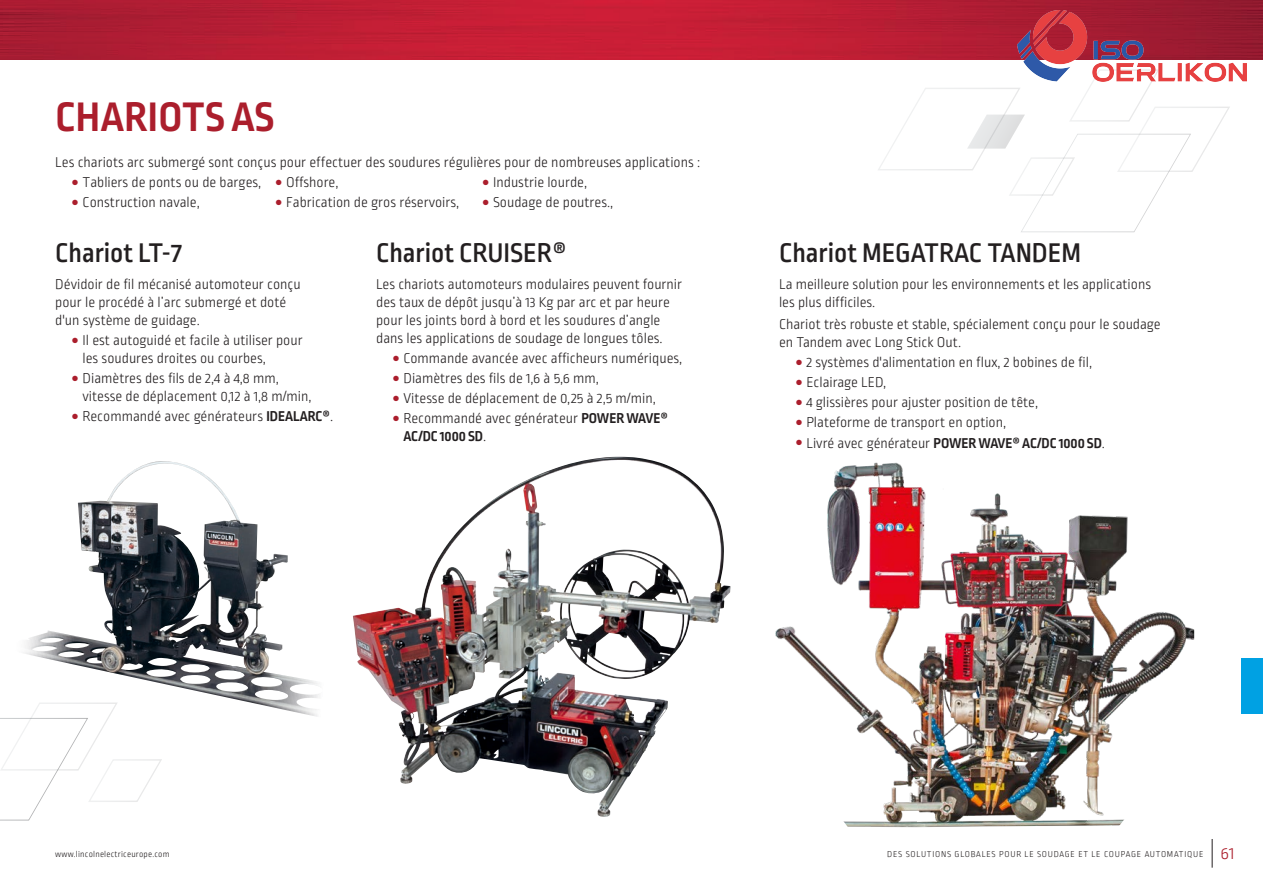
<style>
.page{position:relative;width:1263px;height:893px;background:#fff}
.page>*{position:absolute;margin:0;border:0;box-sizing:border-box;transform-origin:0 0}
.t1{font:700 43.5px "Ropa Sans Pro";letter-spacing:.01em;color:#ab1e2c}
.t2{font:500 28.5px "Ropa Sans Pro";color:#231f20}
.t3{font:300 15px/18px "Ropa Sans Pro";color:#231f20}
.t4{font:700 15px "Ropa Sans Pro";color:#231f20}
.t5{font:300 9px "Ropa Sans Pro";letter-spacing:.08em;color:#231f20}
.t6{font:300 9px "Ropa Sans Pro";letter-spacing:.025em;color:#231f20}
.s1{color:#ab1e2c}
.s2{font-weight:700}
.s3{font-weight:300}
.s4{font-size:18px;color:#ab1e2c}
</style>
<div class="page">
<svg style="left:878px;top:82px;width:352px;height:151px"></svg>
<svg style="left:0;top:718px;width:162px;height:103px"></svg>
<img style="left:0;top:0;width:1263px;height:60px">
<div style="left:1242px;top:658px;width:21px;height:56px;background:#00a1e3"></div>
<img style="left:13px;top:461px;width:306px;height:258px">
<img style="left:353px;top:457px;width:267px;height:360px">
<img style="left:775px;top:462px;width:419px;height:366px">
<svg style="left:1212px;top:839px;width:1px;height:29px"></svg>
<img style="left:1017px;top:10px;width:229px;height:72px">
<h1 class="t1" style="left:55px;top:92px;width:220px">CHARIOTS AS</h1>
<p class="t3" style="left:55px;top:154px;width:646px">Les chariots arc submergé sont conçus pour effectuer des soudures régulières pour de nombreuses applications :</p>
<p class="t3" style="left:72px;top:174px;width:268px"><span class="s1">●</span> Tabliers de ponts ou de barges, <span class="s1">●</span> Offshore,</p>
<p class="t3" style="left:483px;top:174px;width:106px"><span class="s1">●</span> Industrie lourde,</p>
<p class="t3" style="left:72px;top:195px;width:129px"><span class="s1">●</span> Construction navale,</p>
<p class="t3" style="left:276px;top:195px;width:185px"><span class="s1">●</span> Fabrication de gros réservoirs,</p>
<p class="t3" style="left:483px;top:195px;width:132px"><span class="s1">●</span> Soudage de poutres.,</p>
<h2 class="t2" style="left:55px;top:237px;width:128px">Chariot LT-7</h2>
<p class="t3" style="left:55px;top:276px;width:247px">Dévidoir de fil mécanisé automoteur conçu pour le procédé à l’arc submergé et doté d'un système de guidage.</p>
<p class="t3" style="left:83px;top:332px;width:222px;text-indent:-10px"><span class="s1">●</span> Il est autoguidé et facile à utiliser pour les soudures droites ou courbes,</p>
<p class="t3" style="left:83px;top:370px;width:231px;text-indent:-10px"><span class="s1">●</span> Diamètres des fils de 2,4 à 4,8 mm, vitesse de déplacement 0,12 à 1,8 m/min,</p>
<p class="t3" style="left:72px;top:408px;width:261px"><span class="s1">●</span> Recommandé avec générateurs <span class="s2">IDEALARC®</span>.</p>
<h2 class="t2" style="left:376px;top:237px;width:192px">Chariot CRUISER®</h2>
<p class="t3" style="left:376px;top:276px;width:308px">Les chariots automoteurs modulaires peuvent fournir des taux de dépôt jusqu’à 13 Kg par arc et par heure pour les joints bord à bord et les soudures d’angle dans les applications de soudage de longues tôles.</p>
<p class="t3" style="left:393px;top:350px;width:291px"><span class="s1">●</span> Commande avancée avec afficheurs numériques,</p>
<p class="t3" style="left:393px;top:370px;width:207px"><span class="s1">●</span> Diamètres des fils de 1,6 à 5,6 mm,</p>
<p class="t3" style="left:393px;top:390px;width:264px"><span class="s1">●</span> Vitesse de déplacement de 0,25 à 2,5 m/min,</p>
<p class="t3" style="left:403px;top:410px;width:266px;text-indent:-10px"><span class="s1">●</span> Recommandé avec générateur <span class="s2">POWER WAVE®<br>AC/DC 1000 SD</span>.</p>
<h2 class="t2" style="left:779px;top:237px;width:304px">Chariot MEGATRAC TANDEM</h2>
<p class="t3" style="left:779px;top:276px;width:374px">La meilleure solution pour les environnements et les applications les plus difficiles.</p>
<p class="t3" style="left:779px;top:316px;width:383px">Chariot très robuste et stable, spécialement conçu pour le soudage en Tandem avec Long Stick Out.</p>
<p class="t3" style="left:796px;top:354px;width:298px"><span class="s1">●</span> 2 systèmes d'alimentation en flux, 2 bobines de fil,</p>
<p class="t3" style="left:796px;top:374px;width:92px"><span class="s1">●</span> Eclairage LED,</p>
<p class="t3" style="left:796px;top:394px;width:244px"><span class="s1">●</span> 4 glissières pour ajuster position de tête,</p>
<p class="t3" style="left:796px;top:414px;width:212px"><span class="s1">●</span> Plateforme de transport en option,</p>
<p class="t4" style="left:796px;top:434px;width:309px"><span class="s1">●</span> <span class="s3">Livré avec générateur</span> POWER WAVE® AC/DC 1000 SD<span class="s3">.</span></p>
<p class="t6" style="left:55px;top:850px;width:116px">www.lincolnelectriceurope.com</p>
<p class="t5" style="left:887px;top:850px;width:348px">DES SOLUTIONS GLOBALES POUR LE SOUDAGE ET LE COUPAGE AUTOMATIQUE <span class="s4">61</span></p>
</div>
